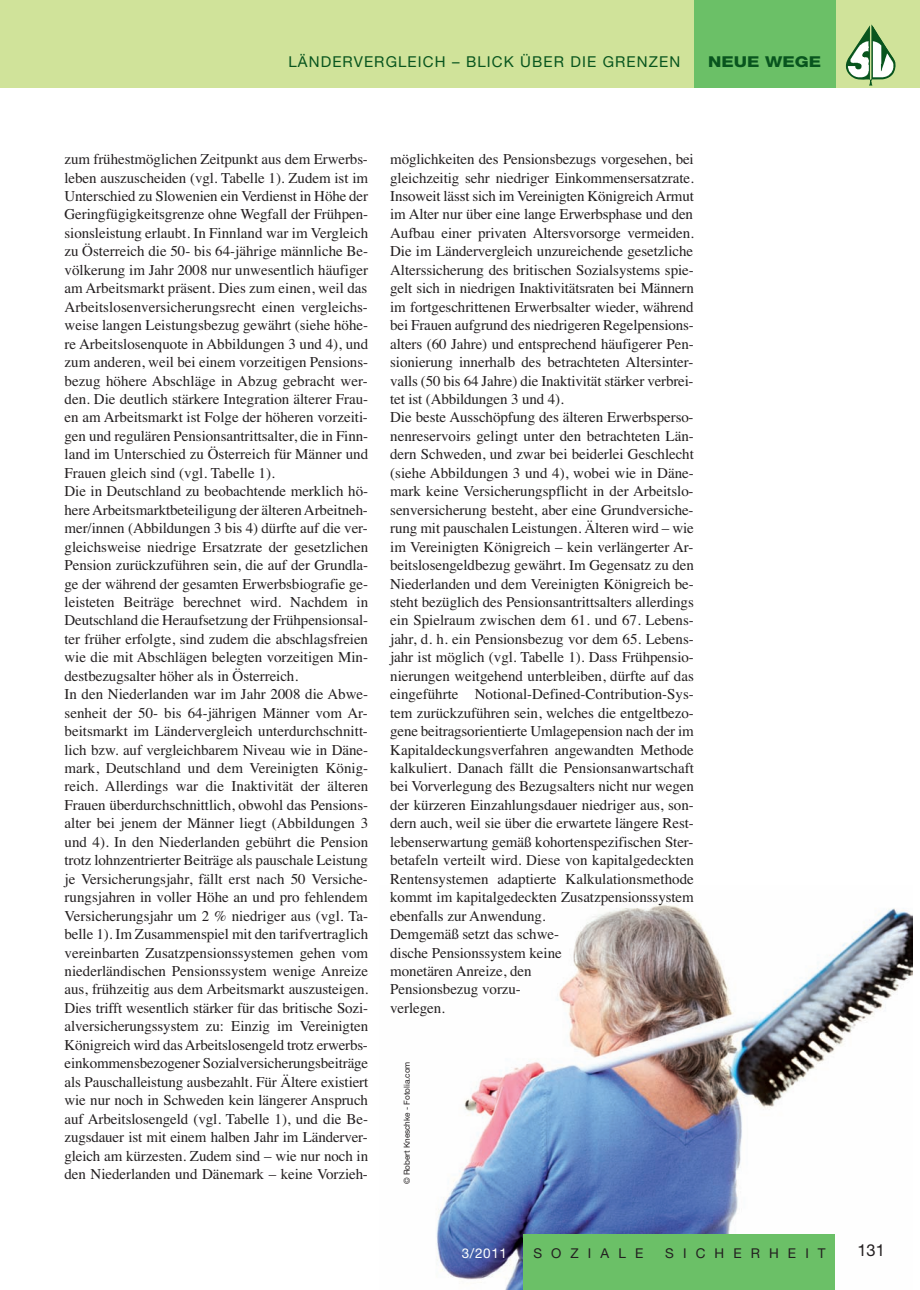
<style>
.page{position:relative;width:920px;height:1290px;background:#fff}
.page>*{position:absolute;margin:0;border:0;box-sizing:border-box;transform-origin:0 0}
.t1{font:16.5px "Helvetica Neue";color:#231f20}
.t2{font:15px/18.5px "Times";letter-spacing:-.005em;color:#231f20}
.t3{font:15px "Helvetica Neue";letter-spacing:.075em;color:#08551e}
.t4{font:800 15px "Helvetica Neue";color:#08551e;scale:1.2 1}
.t5{font:13.5px "Helvetica Neue";letter-spacing:.675em;color:#231f20}
.t6{font:13.5px "Helvetica Neue";color:#fff}
.t7{font:8.25px "Helvetica Neue";letter-spacing:-.005em;color:#231f20}
</style>
<div class="page">
<img style="left:436px;top:903px;width:476px;height:386px">
<div style="left:14px;top:0;width:906px;height:88px;background:#d0e39a"></div>
<img style="left:846px;top:24px;width:50px;height:62px">
<div style="left:694px;top:0;width:141px;height:88px;background:#6bc067"></div>
<div style="left:524px;top:1234px;width:311px;height:56px;background:#6bc067"></div>
<div style="left:0;top:0;width:13px;height:88px;background:#d0e39a"></div>
<p class="t3" style="left:288px;top:56px;width:393px">LÄNDERVERGLEICH – BLICK ÜBER DIE GRENZEN</p>
<p class="t4" style="left:708px;top:56px;width:96px">NEUE WEGE</p>
<p class="t2" style="left:65px;top:150px;width:305px">zum frühestmöglichen Zeitpunkt aus dem Erwerbs&shy;leben auszuscheiden (vgl. Tabelle 1). Zudem ist im Unterschied zu Slowenien ein Verdienst in Höhe der Geringfügigkeitsgrenze ohne Wegfall der Frühpen&shy;sionsleistung erlaubt. In Finnland war im Vergleich zu Österreich die 50- bis 64-jährige männliche Be&shy;völkerung im Jahr 2008 nur unwesentlich häufiger am Arbeitsmarkt präsent. Dies zum einen, weil das Arbeitslosenversicherungsrecht einen vergleichs&shy;weise langen Leistungsbezug gewährt (siehe höhe&shy;re Arbeitslosenquote in Abbildungen 3 und 4), und zum anderen, weil bei einem vorzeitigen Pensions&shy;bezug höhere Abschläge in Abzug gebracht wer&shy;den. Die deutlich stärkere Integration älterer Frau&shy;en am Arbeitsmarkt ist Folge der höheren vorzeiti&shy;gen und regulären Pensionsantrittsalter, die in Finn&shy;land im Unterschied zu Österreich für Männer und Frauen gleich sind (vgl. Tabelle 1).<br>Die in Deutschland zu beobachtende merklich hö&shy;here Arbeitsmarktbeteiligung der älteren Arbeitneh&shy;mer/innen (Abbildungen 3 bis 4) dürfte auf die ver&shy;gleichsweise niedrige Ersatzrate der gesetzlichen Pension zurückzuführen sein, die auf der Grundla&shy;ge der während der gesamten Erwerbsbiografie ge&shy;leisteten Beiträge berechnet wird. Nachdem in Deutschland die Heraufsetzung der Frühpensionsal&shy;ter früher erfolgte, sind zudem die abschlagsfreien wie die mit Abschlägen belegten vorzeitigen Min&shy;destbezugsalter höher als in Österreich.<br>In den Niederlanden war im Jahr 2008 die Abwe&shy;senheit der 50- bis 64-jährigen Männer vom Ar&shy;beitsmarkt im Ländervergleich unterdurchschnitt&shy;lich bzw. auf vergleichbarem Niveau wie in Däne&shy;mark, Deutschland und dem Vereinigten König&shy;reich. Allerdings war die Inaktivität der älteren Frauen überdurchschnittlich, obwohl das Pensions&shy;alter bei jenem der Männer liegt (Abbildungen 3 und 4). In den Niederlanden gebührt die Pension trotz lohnzentrierter Beiträge als pauschale Leistung je Versicherungsjahr, fällt erst nach 50 Versiche&shy;rungsjahren in voller Höhe an und pro fehlendem Versicherungsjahr um 2 % niedriger aus (vgl. Ta&shy;belle 1). Im Zusammenspiel mit den tarifvertraglich vereinbarten Zusatzpensionssystemen gehen vom niederländischen Pensionssystem wenige Anreize aus, frühzeitig aus dem Arbeitsmarkt auszusteigen.<br>Dies trifft wesentlich stärker für das britische Sozi&shy;alversicherungssystem zu: Einzig im Vereinigten Königreich wird das Arbeitslosengeld trotz erwerbs&shy;einkommensbezogener Sozialversicherungsbeiträge als Pauschalleistung ausbezahlt. Für Ältere existiert wie nur noch in Schweden kein längerer Anspruch auf Arbeitslosengeld (vgl. Tabelle 1), und die Be&shy;zugsdauer ist mit einem halben Jahr im Länderver&shy;gleich am kürzesten. Zudem sind – wie nur noch in den Niederlanden und Dänemark – keine Vorzieh-</p>
<p class="t2" style="left:390px;top:150px;width:305px">möglichkeiten des Pensionsbezugs vorgesehen, bei gleichzeitig sehr niedriger Einkommensersatzrate.<br>Insoweit lässt sich im Vereinigten Königreich Armut im Alter nur über eine lange Erwerbsphase und den Aufbau einer privaten Altersvorsorge vermeiden.<br>Die im Ländervergleich unzureichende gesetzliche Alterssicherung des britischen Sozialsystems spie&shy;gelt sich in niedrigen Inaktivitätsraten bei Männern im fortgeschrittenen Erwerbsalter wieder, während bei Frauen aufgrund des niedrigeren Regelpensions&shy;alters (60 Jahre) und entsprechend häufigerer Pen&shy;sionierung innerhalb des betrachteten Altersinter&shy;valls (50 bis 64 Jahre) die Inaktivität stärker verbrei&shy;tet ist (Abbildungen 3 und 4).<br>Die beste Ausschöpfung des älteren Erwerbsperso&shy;nenreservoirs gelingt unter den betrachteten Län&shy;dern Schweden, und zwar bei beiderlei Geschlecht (siehe Abbildungen 3 und 4), wobei wie in Däne&shy;mark keine Versicherungspflicht in der Arbeitslo&shy;senversicherung besteht, aber eine Grundversiche&shy;rung mit pauschalen Leistungen. Älteren wird – wie im Vereinigten Königreich – kein verlängerter Ar&shy;beitslosengeldbezug gewährt. Im Gegensatz zu den Niederlanden und dem Vereinigten Königreich be&shy;steht bezüglich des Pensionsantrittsalters allerdings ein Spielraum zwischen dem 61. und 67. Lebens&shy;jahr, d. h. ein Pensionsbezug vor dem 65. Lebens&shy;jahr ist möglich (vgl. Tabelle 1). Dass Frühpensio&shy;nierungen weitgehend unterbleiben, dürfte auf das eingeführte Notional-Defined-Contribution-Sys&shy;tem zurückzuführen sein, welches die entgeltbezo&shy;gene beitragsorientierte Umlagepension nach der im Kapitaldeckungsverfahren angewandten Methode kalkuliert. Danach fällt die Pensionsanwartschaft bei Vorverlegung des Bezugsalters nicht nur wegen der kürzeren Einzahlungsdauer niedriger aus, son&shy;dern auch, weil sie über die erwartete längere Rest&shy;lebenserwartung gemäß kohortenspezifischen Ster&shy;betafeln verteilt wird. Diese von kapitalgedeckten Rentensystemen adaptierte Kalkulationsmethode kommt im kapitalgedeckten Zusatzpensionssystem ebenfalls zur Anwendung.<br>Demgemäß setzt das schwe-<br>dische Pensionssystem keine<br>monetären Anreize, den<br>Pensionsbezug vorzu-<br>verlegen.</p>
<p class="t7" style="left:404px;top:1184px;width:124px;rotate:-90deg">© Robert Kneschke - Fotolia.com</p>
<p class="t6" style="left:462px;top:1248px;width:47px">3/2011</p>
<p class="t5" style="left:533px;top:1248px;width:111px">SOZIALE</p>
<p class="t5" style="left:665px;top:1248px;width:162px">SICHERHEIT</p>
<p class="t1" style="left:857px;top:1244px;width:29px">131</p>
</div>
